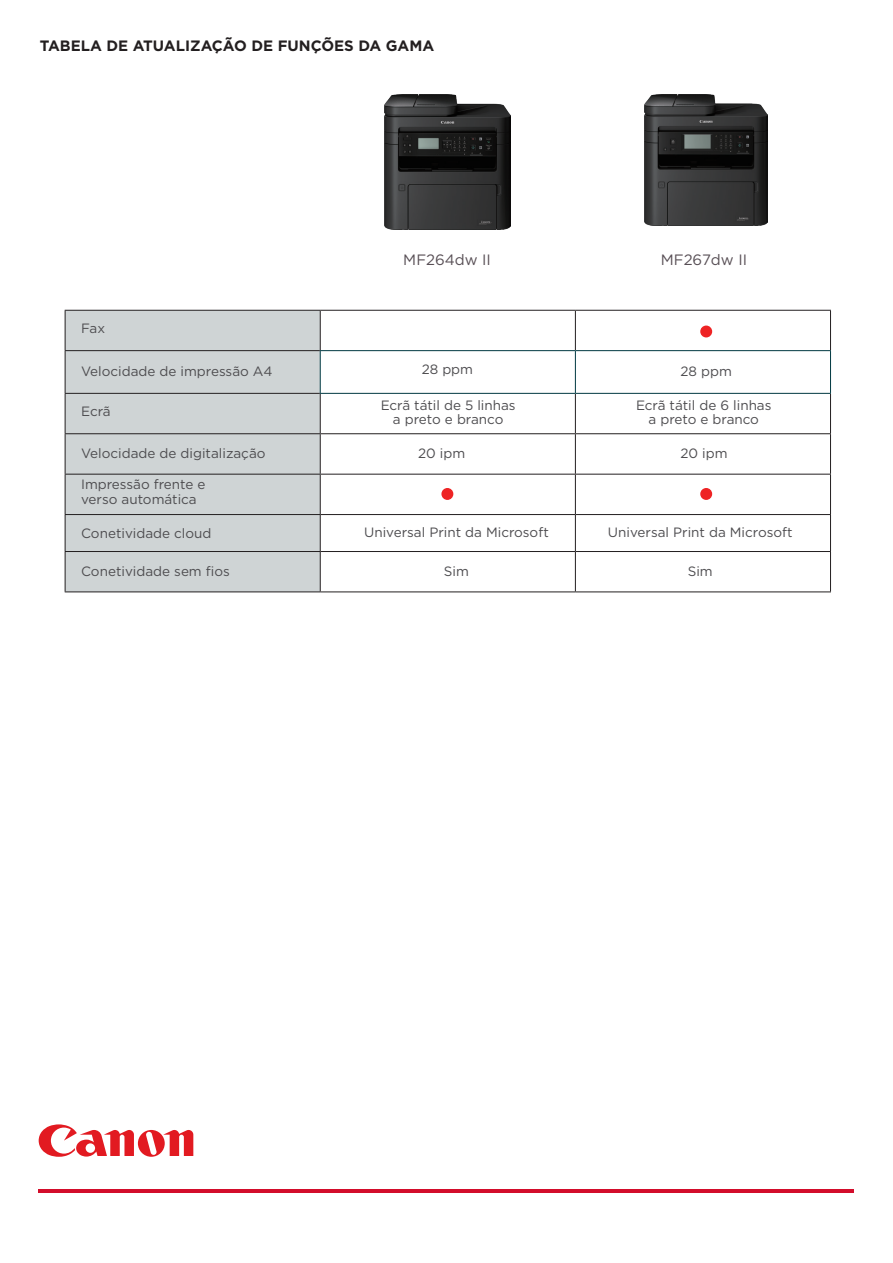
<style>
.page{position:relative;width:893px;height:1263px;background:#fff}
.page>*{position:absolute;margin:0;border:0;box-sizing:border-box;transform-origin:0 0}
.Product_name{font:700 15px "Gotham";color:#231f20}
.t1{font:15px "Gotham";color:#584f55}
.t2{font:13.5px/14.7px "Gotham";color:#4d4c4f;text-align:center}
</style>
<div class="page">
<svg style="left:39px;top:1124px;width:154px;height:33px"></svg>
<hr style="left:39px;top:1189px;width:815px;height:3px;background:#d30d2b">
<div style="left:66px;top:311px;width:254px;height:280px;background:#cfd4d5"></div>
<svg style="left:321px;top:311px;width:509px;height:280px"></svg>
<hr style="left:320px;top:310px;width:255px;height:1px;background:#231f20">
<hr style="left:320px;top:433px;width:255px;height:1px;background:#231f20">
<hr style="left:320px;top:474px;width:255px;height:1px;background:#231f20">
<hr style="left:320px;top:514px;width:255px;height:1px;background:#231f20">
<hr style="left:320px;top:551px;width:255px;height:1px;background:#231f20">
<hr style="left:320px;top:591px;width:255px;height:1px;background:#231f20">
<hr style="left:575px;top:310px;width:256px;height:1px;background:#231f20">
<hr style="left:575px;top:311px;width:1px;height:39px;background:#231f20">
<hr style="left:575px;top:394px;width:1px;height:39px;background:#231f20">
<hr style="left:575px;top:433px;width:256px;height:1px;background:#231f20">
<hr style="left:575px;top:434px;width:1px;height:40px;background:#231f20">
<hr style="left:575px;top:474px;width:256px;height:1px;background:#231f20">
<hr style="left:575px;top:475px;width:1px;height:39px;background:#231f20">
<hr style="left:575px;top:514px;width:256px;height:1px;background:#231f20">
<hr style="left:575px;top:515px;width:1px;height:36px;background:#231f20">
<hr style="left:575px;top:551px;width:256px;height:1px;background:#231f20">
<hr style="left:575px;top:552px;width:1px;height:39px;background:#231f20">
<hr style="left:575px;top:591px;width:256px;height:1px;background:#231f20">
<hr style="left:830px;top:311px;width:1px;height:39px;background:#231f20">
<hr style="left:830px;top:394px;width:1px;height:39px;background:#231f20">
<hr style="left:830px;top:434px;width:1px;height:40px;background:#231f20">
<hr style="left:830px;top:475px;width:1px;height:39px;background:#231f20">
<hr style="left:830px;top:515px;width:1px;height:36px;background:#231f20">
<hr style="left:830px;top:552px;width:1px;height:39px;background:#231f20">
<hr style="left:65px;top:310px;width:255px;height:1px;background:#231f20">
<hr style="left:65px;top:311px;width:1px;height:39px;background:#231f20">
<hr style="left:320px;top:311px;width:1px;height:39px;background:#231f20">
<hr style="left:65px;top:350px;width:255px;height:1px;background:#231f20">
<hr style="left:65px;top:351px;width:1px;height:42px;background:#231f20">
<hr style="left:65px;top:393px;width:255px;height:1px;background:#231f20">
<hr style="left:65px;top:394px;width:1px;height:39px;background:#231f20">
<hr style="left:320px;top:394px;width:1px;height:39px;background:#231f20">
<hr style="left:65px;top:433px;width:255px;height:1px;background:#231f20">
<hr style="left:65px;top:434px;width:1px;height:40px;background:#231f20">
<hr style="left:320px;top:434px;width:1px;height:40px;background:#231f20">
<hr style="left:65px;top:474px;width:255px;height:1px;background:#231f20">
<hr style="left:65px;top:475px;width:1px;height:39px;background:#231f20">
<hr style="left:320px;top:475px;width:1px;height:39px;background:#231f20">
<hr style="left:65px;top:514px;width:255px;height:1px;background:#231f20">
<hr style="left:65px;top:515px;width:1px;height:36px;background:#231f20">
<hr style="left:320px;top:515px;width:1px;height:36px;background:#231f20">
<hr style="left:65px;top:551px;width:255px;height:1px;background:#231f20">
<hr style="left:65px;top:552px;width:1px;height:39px;background:#231f20">
<hr style="left:320px;top:552px;width:1px;height:39px;background:#231f20">
<hr style="left:65px;top:591px;width:255px;height:1px;background:#231f20">
<hr style="left:320px;top:350px;width:255px;height:1px;background:#003942">
<hr style="left:320px;top:351px;width:1px;height:42px;background:#003942">
<hr style="left:320px;top:393px;width:255px;height:1px;background:#003942">
<hr style="left:575px;top:350px;width:256px;height:1px;background:#003942">
<hr style="left:575px;top:351px;width:1px;height:42px;background:#003942">
<hr style="left:575px;top:393px;width:256px;height:1px;background:#003942">
<hr style="left:830px;top:351px;width:1px;height:42px;background:#003942">
<div style="left:442px;top:489px;width:11px;height:10px;background:#ee2324;border-radius:50%"></div>
<div style="left:441px;top:488px;width:12px;height:12px;border:2px solid #ee2324;border-radius:50%"></div>
<div style="left:701px;top:326px;width:10px;height:11px;background:#ee2324;border-radius:50%"></div>
<div style="left:700px;top:326px;width:12px;height:11px;border:2px solid #ee2324;border-radius:50%"></div>
<div style="left:701px;top:489px;width:10px;height:10px;background:#ee2324;border-radius:50%"></div>
<div style="left:700px;top:488px;width:12px;height:12px;border:2px solid #ee2324;border-radius:50%"></div>
<img style="left:384px;top:95px;width:126px;height:134px">
<img style="left:645px;top:95px;width:123px;height:131px">
<p class="Product_name" style="left:40px;top:35px;width:396px">TABELA DE ATUALIZAÇÃO DE FUNÇÕES DA GAMA</p>
<p class="t1" style="left:403px;top:250px;width:89px">MF264dw II</p>
<p class="t1" style="left:661px;top:250px;width:88px">MF267dw II</p>
<p class="t2" style="left:81px;top:320px;width:26px">Fax</p>
<p class="t2" style="left:81px;top:363px;width:193px">Velocidade de impressão A4</p>
<p class="t2" style="left:81px;top:404px;width:31px">Ecrã</p>
<p class="t2" style="left:81px;top:446px;width:186px">Velocidade de digitalização</p>
<p class="t2" style="left:81px;top:477px;width:126px;text-align:left">Impressão frente e verso automática</p>
<p class="t2" style="left:81px;top:525px;width:132px">Conetividade cloud</p>
<p class="t2" style="left:81px;top:564px;width:150px">Conetividade sem fios</p>
<p class="t2" style="left:422px;top:362px;width:53px">28 ppm</p>
<p class="t2" style="left:680px;top:363px;width:53px">28 ppm</p>
<p class="t2" style="left:381px;top:397px;width:137px">Ecrã tátil de 5 linhas a preto e branco</p>
<p class="t2" style="left:418px;top:446px;width:49px">20 ipm</p>
<p class="t2" style="left:636px;top:397px;width:137px">Ecrã tátil de 6 linhas a preto e branco</p>
<p class="t2" style="left:680px;top:446px;width:49px">20 ipm</p>
<p class="t2" style="left:364px;top:524px;width:186px">Universal Print da Microsoft</p>
<p class="t2" style="left:444px;top:564px;width:26px">Sim</p>
<p class="t2" style="left:688px;top:564px;width:26px">Sim</p>
<p class="t2" style="left:608px;top:524px;width:186px">Universal Print da Microsoft</p>
</div>
